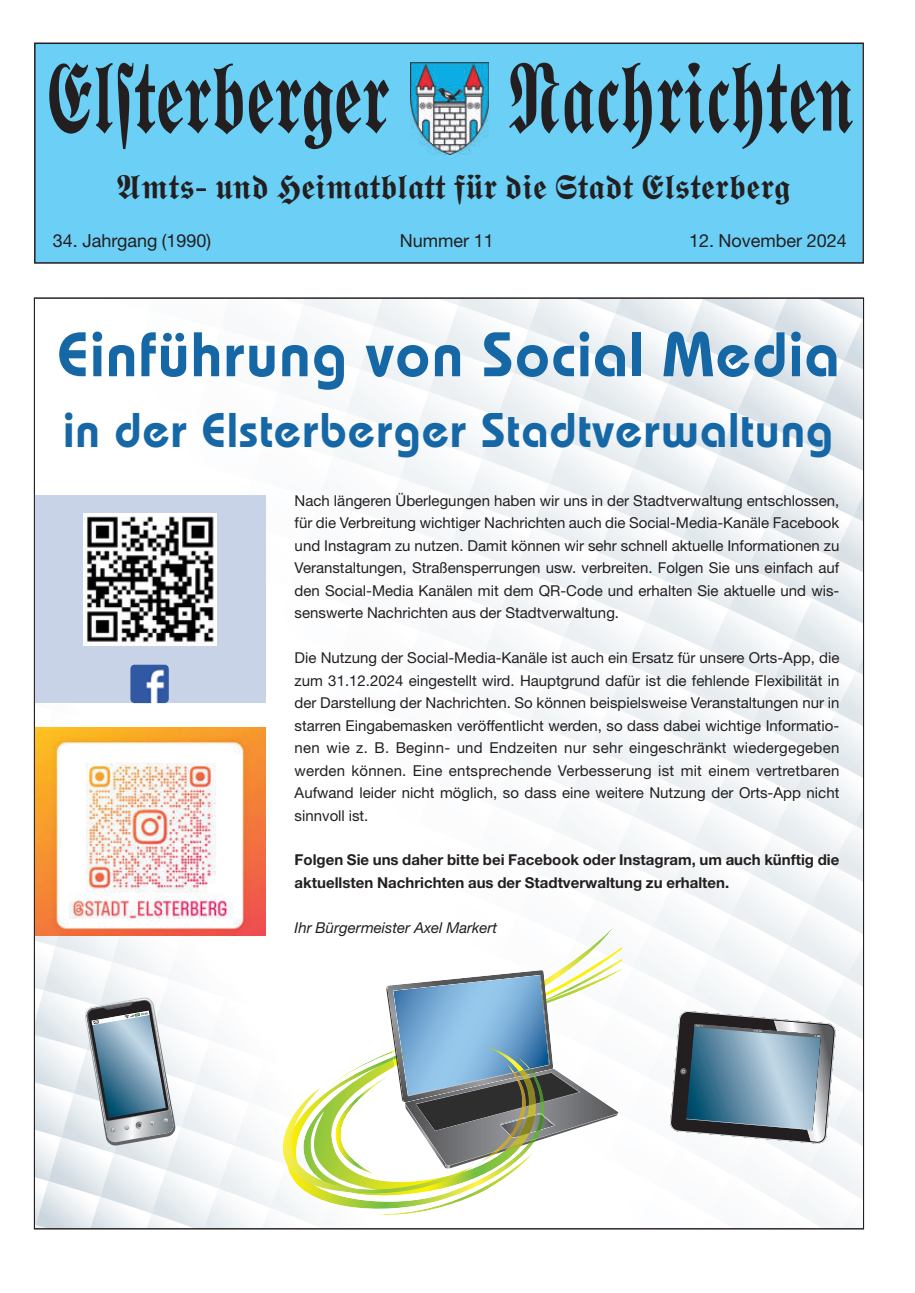
<style>
.page{position:relative;width:915px;height:1293px;background:#fff}
.page>*{position:absolute;margin:0;border:0;box-sizing:border-box;transform-origin:0 0}
.t1{font:97.5px "Wittenberger Fraktur MT Bd Dfr";letter-spacing:-.01em;color:#231f20;scale:.7 1}
.t2{font:600 62.7px "Bauhaus";letter-spacing:.025em;color:#1567a6}
.t3{font:600 48.6px "Bauhaus";letter-spacing:.025em;color:#1567a6}
.t4{font:700 33.3px "Wittenberger Fraktur";color:#231f20}
.t5{font:18px "Helvetica Neue";color:#231f20}
.t6{font:15px/22.5px "Helvetica Neue";color:#231f20;text-align:justify}
.t7{font:700 15px/22.5px "Helvetica Neue";color:#231f20}
.t8{font:italic 15px "Helvetica Neue";color:#231f20}
.s1{font-family:"Helvetica Neue";font-weight:400}
</style>
<div class="page">
<img style="left:42px;top:727px;width:60px;height:1px">
<img style="left:36px;top:1184px;width:52px;height:43px">
<img style="left:88px;top:1196px;width:49px;height:31px">
<img style="left:36px;top:1140px;width:12px;height:41px">
<img style="left:48px;top:1140px;width:52px;height:56px">
<img style="left:100px;top:1155px;width:52px;height:58px">
<img style="left:152px;top:1174px;width:51px;height:53px">
<img style="left:203px;top:1195px;width:47px;height:32px">
<img style="left:36px;top:1093px;width:25px;height:44px">
<img style="left:61px;top:1093px;width:53px;height:60px">
<img style="left:114px;top:1146px;width:52px;height:24px">
<img style="left:166px;top:1133px;width:52px;height:55px">
<img style="left:218px;top:1159px;width:52px;height:48px">
<img style="left:36px;top:1049px;width:38px;height:44px">
<img style="left:74px;top:1060px;width:10px;height:49px">
<img style="left:181px;top:1083px;width:53px;height:62px">
<div style="left:234px;top:1123px;width:43px;height:42px;background:#f6f8fa"></div>
<img style="left:36px;top:995px;width:48px;height:54px">
<div style="left:195px;top:1061px;width:45px;height:41px;background:#f6f8f9"></div>
<img style="left:43px;top:948px;width:56px;height:57px">
<img style="left:99px;top:969px;width:40px;height:27px">
<img style="left:55px;top:936px;width:57px;height:26px">
<img style="left:112px;top:936px;width:51px;height:43px">
<div style="left:784px;top:1170px;width:55px;height:57px;background:#f6f8f9"></div>
<img style="left:265px;top:867px;width:1px;height:64px">
<img style="left:807px;top:1145px;width:54px;height:53px">
<img style="left:265px;top:824px;width:1px;height:43px">
<img style="left:265px;top:781px;width:1px;height:43px">
<div style="left:688px;top:959px;width:56px;height:52px;background:#f6f8f9"></div>
<img style="left:114px;top:703px;width:62px;height:25px">
<img style="left:176px;top:727px;width:61px;height:1px">
<img style="left:237px;top:727px;width:29px;height:54px">
<div style="left:652px;top:888px;width:57px;height:67px;background:#f6f8f9"></div>
<img style="left:709px;top:930px;width:57px;height:55px">
<img style="left:250px;top:694px;width:16px;height:44px">
<div style="left:613px;top:819px;width:59px;height:66px;background:#f6f8f9"></div>
<img style="left:672px;top:859px;width:58px;height:55px">
<img style="left:730px;top:887px;width:58px;height:58px">
<img style="left:788px;top:916px;width:57px;height:61px">
<img style="left:845px;top:948px;width:16px;height:38px">
<img style="left:265px;top:630px;width:1px;height:64px">
<div style="left:572px;top:751px;width:60px;height:65px;background:#f6f8f9"></div>
<img style="left:632px;top:789px;width:60px;height:55px">
<img style="left:692px;top:816px;width:59px;height:58px">
<img style="left:751px;top:845px;width:59px;height:60px">
<img style="left:810px;top:874px;width:51px;height:61px">
<img style="left:265px;top:587px;width:1px;height:43px">
<div style="left:529px;top:682px;width:61px;height:65px;background:#f6f8f9"></div>
<div style="left:590px;top:720px;width:62px;height:55px;background:#f4f7f8"></div>
<img style="left:652px;top:745px;width:60px;height:58px">
<img style="left:712px;top:772px;width:60px;height:61px">
<img style="left:772px;top:802px;width:59px;height:63px">
<img style="left:831px;top:833px;width:30px;height:49px">
<img style="left:265px;top:543px;width:1px;height:44px">
<div style="left:483px;top:611px;width:63px;height:68px;background:#f6f9fa"></div>
<div style="left:546px;top:650px;width:63px;height:55px;background:#f4f7f8"></div>
<img style="left:609px;top:675px;width:62px;height:58px">
<img style="left:671px;top:700px;width:61px;height:62px">
<img style="left:732px;top:730px;width:61px;height:63px">
<img style="left:793px;top:759px;width:68px;height:66px">
<img style="left:853px;top:805px;width:8px;height:24px">
<img style="left:265px;top:500px;width:1px;height:43px">
<div style="left:435px;top:565px;width:65px;height:46px;background:#f6f8f9"></div>
<div style="left:500px;top:582px;width:64px;height:55px;background:#f5f7f8"></div>
<img style="left:564px;top:605px;width:63px;height:59px">
<img style="left:627px;top:629px;width:63px;height:63px">
<img style="left:690px;top:657px;width:62px;height:64px">
<img style="left:752px;top:686px;width:62px;height:66px">
<img style="left:814px;top:718px;width:47px;height:60px">
<div style="left:451px;top:505px;width:65px;height:64px;background:#f6f8f9"></div>
<img style="left:516px;top:535px;width:65px;height:60px">
<img style="left:581px;top:559px;width:64px;height:63px">
<img style="left:645px;top:586px;width:64px;height:64px">
<img style="left:709px;top:614px;width:63px;height:66px">
<img style="left:772px;top:645px;width:63px;height:67px">
<img style="left:835px;top:675px;width:26px;height:52px">
<div style="left:399px;top:438px;width:67px;height:63px;background:#f6f8f9"></div>
<img style="left:466px;top:467px;width:66px;height:59px">
<img style="left:532px;top:491px;width:66px;height:61px">
<img style="left:598px;top:516px;width:65px;height:64px">
<img style="left:663px;top:543px;width:65px;height:66px">
<img style="left:728px;top:571px;width:64px;height:68px">
<img style="left:792px;top:602px;width:69px;height:69px">
<img style="left:855px;top:655px;width:6px;height:19px">
<div style="left:346px;top:369px;width:68px;height:66px;background:#f6f9fa"></div>
<div style="left:414px;top:401px;width:68px;height:58px;background:#f4f7f8"></div>
<img style="left:482px;top:422px;width:67px;height:62px">
<img style="left:549px;top:446px;width:67px;height:64px">
<img style="left:616px;top:471px;width:66px;height:67px">
<img style="left:682px;top:500px;width:65px;height:67px">
<img style="left:747px;top:530px;width:65px;height:68px">
<img style="left:812px;top:561px;width:49px;height:63px">
<div style="left:290px;top:325px;width:70px;height:44px;background:#f6f9fa"></div>
<div style="left:360px;top:336px;width:69px;height:56px;background:#f5f7f8"></div>
<img style="left:429px;top:355px;width:68px;height:61px">
<img style="left:497px;top:378px;width:68px;height:63px">
<img style="left:565px;top:401px;width:68px;height:67px">
<img style="left:633px;top:430px;width:67px;height:66px">
<img style="left:700px;top:458px;width:66px;height:68px">
<img style="left:766px;top:489px;width:66px;height:68px">
<img style="left:832px;top:520px;width:29px;height:53px">
<img style="left:373px;top:300px;width:70px;height:48px">
<img style="left:443px;top:309px;width:70px;height:64px">
<img style="left:513px;top:334px;width:69px;height:64px">
<img style="left:582px;top:360px;width:68px;height:66px">
<img style="left:650px;top:388px;width:68px;height:66px">
<img style="left:718px;top:417px;width:67px;height:68px">
<img style="left:785px;top:447px;width:76px;height:69px">
<img style="left:852px;top:492px;width:9px;height:30px">
<img style="left:419px;top:300px;width:39px;height:5px">
<img style="left:458px;top:300px;width:70px;height:30px">
<img style="left:528px;top:300px;width:70px;height:56px">
<img style="left:598px;top:316px;width:69px;height:67px">
<img style="left:667px;top:344px;width:69px;height:69px">
<img style="left:736px;top:375px;width:68px;height:68px">
<img style="left:804px;top:404px;width:57px;height:67px">
<img style="left:573px;top:300px;width:42px;height:13px">
<img style="left:615px;top:300px;width:70px;height:41px">
<img style="left:685px;top:303px;width:69px;height:68px">
<img style="left:754px;top:332px;width:70px;height:70px">
<img style="left:824px;top:363px;width:37px;height:58px">
<img style="left:702px;top:300px;width:71px;height:29px">
<img style="left:773px;top:300px;width:70px;height:60px">
<img style="left:843px;top:324px;width:18px;height:46px">
<img style="left:814px;top:300px;width:47px;height:19px">
<div style="left:36px;top:44px;width:826px;height:218px;background:#6bcff6"></div>
<div style="left:34px;top:43px;width:829px;height:221px;border:2px solid #231f20"></div>
<img style="left:410px;top:63px;width:78px;height:92px">
<div style="left:34px;top:495px;width:231px;height:208px;background:#c9d3e7"></div>
<img style="left:84px;top:513px;width:132px;height:132px">
<img style="left:36px;top:728px;width:229px;height:208px">
<svg style="left:670px;top:1011px;width:165px;height:133px;background:#7f93a0"></svg>
<svg style="left:84px;top:996px;width:92px;height:150px"></svg>
<svg style="left:277px;top:924px;width:344px;height:297px"></svg>
<img style="left:130px;top:664px;width:39px;height:39px;border-radius:4px">
<h1 class="t1" style="left:45px;top:63px;width:1155px">Elsterberger Nachrichten</h1>
<h3 class="t4" style="left:116px;top:175px;width:675px">Amts<span class="s1">-</span> und Heimatblatt für die Stadt Elsterberg</h3>
<p class="t5" style="left:399px;top:234px;width:95px">Nummer 11</p>
<p class="t5" style="left:53px;top:234px;width:160px">34. Jahrgang (1990)</p>
<p class="t5" style="left:688px;top:234px;width:159px">12. November 2024</p>
<h2 class="t2" style="left:57px;top:331px;width:783px">Einführung von Social Media</h2>
<h3 class="t3" style="left:63px;top:412px;width:771px">in der Elsterberger Stadtverwaltung</h3>
<p class="t6" style="left:294px;top:491px;width:546px">Nach längeren Überlegungen haben wir uns in der Stadtverwaltung entschlossen, für die Verbreitung wichtiger Nachrichten auch die Social-Media-Kanäle Facebook und Instagram zu nutzen. Damit können wir sehr schnell aktuelle Informationen zu Veranstaltungen, Straßensperrungen usw. verbreiten. Folgen Sie uns einfach auf den Social-Media Kanälen mit dem QR-Code und erhalten Sie aktuelle und wis&shy;senswerte Nachrichten aus der Stadtverwaltung.</p>
<p class="t6" style="left:294px;top:648px;width:546px">Die Nutzung der Social-Media-Kanäle ist auch ein Ersatz für unsere Orts-App, die zum 31.12.2024 eingestellt wird. Hauptgrund dafür ist die fehlende Flexibilität in der Darstellung der Nachrichten. So können beispielsweise Veranstaltungen nur in starren Eingabemasken veröffentlicht werden, so dass dabei wichtige Informatio&shy;nen wie z. B. Beginn- und Endzeiten nur sehr eingeschränkt wiedergegeben werden können. Eine entsprechende Verbesserung ist mit einem vertretbaren Aufwand leider nicht möglich, so dass eine weitere Nutzung der Orts-App nicht sinnvoll ist.</p>
<p class="t7" style="left:294px;top:850px;width:546px">Folgen Sie uns daher bitte bei Facebook oder Instagram, um auch künftig die aktuellsten Nachrichten aus der Stadtverwaltung zu erhalten.</p>
<p class="t8" style="left:294px;top:922px;width:204px">Ihr Bürgermeister Axel Markert</p>
</div>
